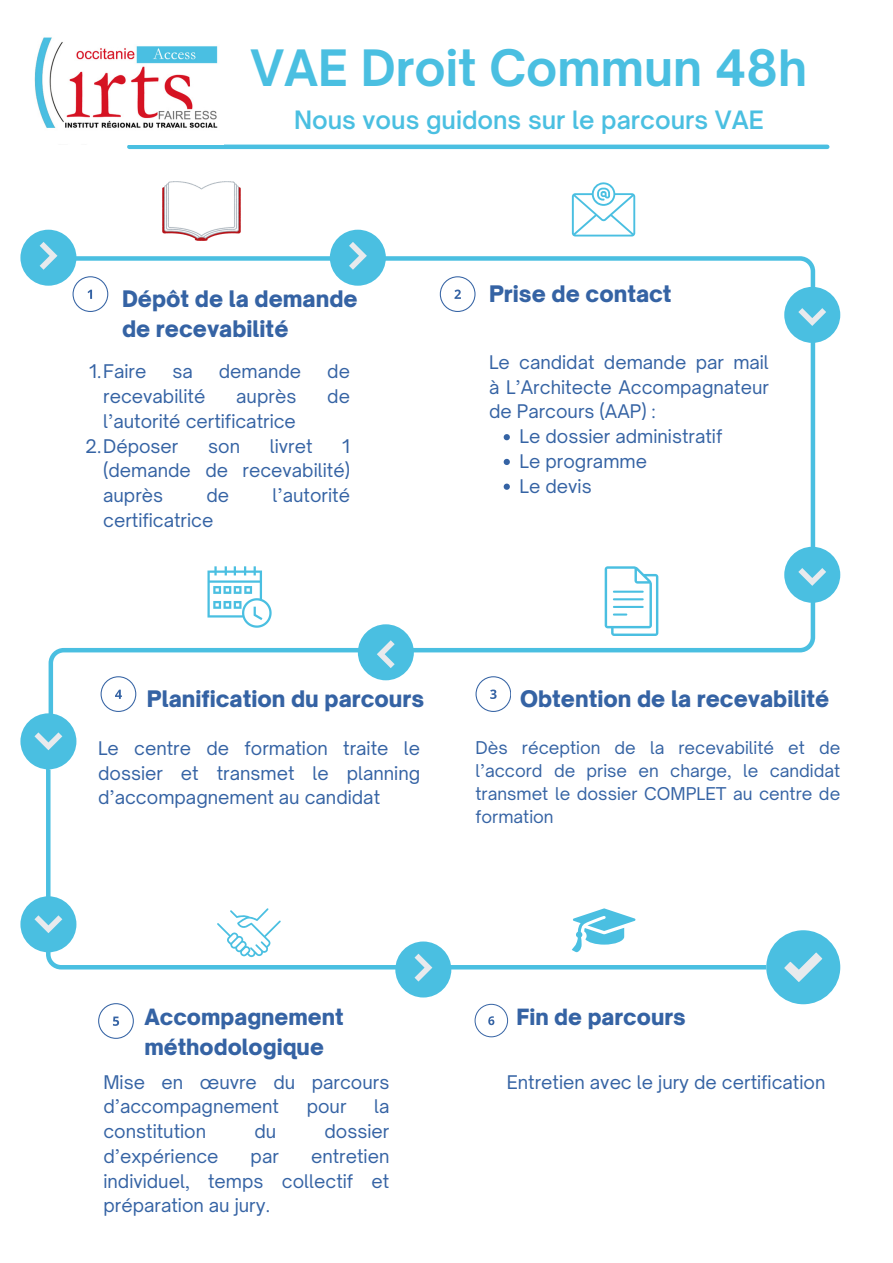
<style>
.page{position:relative;width:893px;height:1263px;background:#fff}
.page>*{position:absolute;margin:0;border:0;box-sizing:border-box;transform-origin:0 0}
.t1{font:700 47.92px "Open Sauce One";color:#4abfe1}
.t2{font:600 24.22px "Open Sauce One";color:#4abfe1}
.t3{font:900 21.83px/30.4px "Open Sauce One";color:#3563a4}
.t4{font:900 21.45px/29.8px "Open Sauce One";color:#3563a4}
.t5{font:18px/24.8px "Open Sauce One";color:#3563a4;text-align:justify}
.t6{font:16.88px/23.2px "Open Sauce One";color:#3563a4;text-align:justify}
</style>
<div class="page">
<svg style="left:48px;top:254px;width:768px;height:510px"></svg>
<svg style="left:42px;top:764px;width:726px;height:208px"></svg>
<svg style="left:217px;top:908px;width:64px;height:49px"></svg>
<div style="left:20px;top:230px;width:56px;height:56px;background:#4abfe1;border-radius:50%"></div>
<svg style="left:40px;top:242px;width:17px;height:28px"></svg>
<div style="left:784px;top:287px;width:56px;height:56px;background:#4abfe1;border-radius:50%"></div>
<svg style="left:798px;top:308px;width:28px;height:18px"></svg>
<div style="left:20px;top:713px;width:56px;height:56px;background:#4abfe1;border-radius:50%"></div>
<svg style="left:34px;top:732px;width:28px;height:18px"></svg>
<div style="left:766px;top:930px;width:74px;height:74px;background:#4abfe1;border-radius:50%"></div>
<svg style="left:784px;top:952px;width:38px;height:30px"></svg>
<svg style="left:572px;top:908px;width:63px;height:44px"></svg>
<svg style="left:572px;top:182px;width:63px;height:54px"></svg>
<svg style="left:73px;top:276px;width:35px;height:36px"></svg>
<svg style="left:440px;top:276px;width:35px;height:36px"></svg>
<svg style="left:475px;top:676px;width:36px;height:36px"></svg>
<svg style="left:101px;top:676px;width:35px;height:36px"></svg>
<svg style="left:98px;top:1003px;width:36px;height:35px"></svg>
<svg style="left:474px;top:1004px;width:34px;height:33px"></svg>
<div style="left:784px;top:547px;width:56px;height:56px;background:#4abfe1;border-radius:50%"></div>
<svg style="left:798px;top:568px;width:28px;height:18px"></svg>
<div style="left:330px;top:230px;width:56px;height:56px;background:#4abfe1;border-radius:50%"></div>
<svg style="left:349px;top:242px;width:18px;height:28px"></svg>
<div style="left:358px;top:624px;width:56px;height:56px;background:#4abfe1;border-radius:50%"></div>
<svg style="left:377px;top:640px;width:18px;height:28px"></svg>
<div style="left:20px;top:896px;width:56px;height:56px;background:#4abfe1;border-radius:50%"></div>
<svg style="left:34px;top:915px;width:28px;height:18px"></svg>
<div style="left:395px;top:941px;width:56px;height:56px;background:#4abfe1;border-radius:50%"></div>
<svg style="left:414px;top:954px;width:18px;height:27px"></svg>
<svg style="left:604px;top:566px;width:54px;height:70px"></svg>
<img style="left:163px;top:182px;width:77px;height:59px">
<svg style="left:207px;top:566px;width:65px;height:62px"></svg>
<svg style="left:504px;top:434px;width:6px;height:6px"></svg>
<svg style="left:504px;top:459px;width:6px;height:6px"></svg>
<svg style="left:504px;top:484px;width:6px;height:6px"></svg>
<hr style="left:129px;top:145px;width:698px;height:4px;background:#4abfe1">
<img style="left:34px;top:37px;width:184px;height:91px">
<p class="t1" style="left:251px;top:38px;width:558px">VAE Droit Commun 48h</p>
<p class="t2" style="left:294px;top:105px;width:471px">Nous vous guidons sur le parcours VAE</p>
<h1 class="t3" style="left:122px;top:283px;width:237px">Dépôt de la demande de recevabilité</h1>
<h2 class="t3" style="left:489px;top:278px;width:184px">Prise de contact</h2>
<p class="t5" style="left:89px;top:359px;width:59px">1.Faire</p>
<p class="t5" style="left:172px;top:359px;width:22px">sa</p>
<p class="t5" style="left:219px;top:359px;width:84px">demande</p>
<p class="t5" style="left:327px;top:359px;width:24px">de</p>
<p class="t5" style="left:103px;top:384px;width:104px">recevabilité</p>
<p class="t5" style="left:236px;top:384px;width:62px">auprès</p>
<p class="t5" style="left:327px;top:384px;width:24px">de</p>
<p class="t5" style="left:103px;top:409px;width:194px">l’autorité certificatrice</p>
<h2 class="t5" style="left:85px;top:433px;width:95px">2.Déposer</h2>
<h2 class="t5" style="left:208px;top:433px;width:33px">son</h2>
<h2 class="t5" style="left:270px;top:433px;width:44px">livret</h2>
<h2 class="t5" style="left:103px;top:433px;width:248px;text-indent:239px">1 (demande de recevabilité) auprès</h2>
<h2 class="t5" style="left:206px;top:483px;width:24px">de</h2>
<h2 class="t5" style="left:272px;top:483px;width:79px">l’autorité</h2>
<h2 class="t5" style="left:103px;top:508px;width:112px">certificatrice</h2>
<p class="t5" style="left:489px;top:350px;width:281px">Le candidat demande par mail à L’Architecte Accompagnateur de Parcours (AAP) :</p>
<p class="t5" style="left:519px;top:424px;width:204px">Le dossier administratif</p>
<p class="t5" style="left:519px;top:449px;width:129px">Le programme</p>
<p class="t5" style="left:519px;top:473px;width:74px">Le devis</p>
<p class="t3" style="left:147px;top:683px;width:279px">Planification du parcours</p>
<p class="t3" style="left:520px;top:683px;width:311px">Obtention de la recevabilité</p>
<p class="t5" style="left:98px;top:735px;width:323px">Le centre de formation traite le dossier et transmet le planning d’accompagnement au candidat</p>
<p class="t6" style="left:475px;top:736px;width:366px">Dès réception de la recevabilité et de l’accord de prise en charge, le candidat transmet le dossier COMPLET au centre de formation</p>
<p class="t4" style="left:144px;top:1002px;width:201px">Accompagnement méthodologique</p>
<p class="t4" style="left:516px;top:1002px;width:171px">Fin de parcours</p>
<h2 class="t5" style="left:103px;top:1069px;width:287px">Mise en œuvre du parcours d’accompagnement</h2>
<h2 class="t5" style="left:307px;top:1094px;width:41px">pour</h2>
<h2 class="t5" style="left:374px;top:1094px;width:17px">la</h2>
<h2 class="t5" style="left:103px;top:1119px;width:104px">constitution</h2>
<h2 class="t5" style="left:254px;top:1119px;width:23px">du</h2>
<h2 class="t5" style="left:324px;top:1119px;width:66px">dossier</h2>
<h2 class="t5" style="left:103px;top:1143px;width:117px">d’expérience</h2>
<h2 class="t5" style="left:251px;top:1143px;width:30px">par</h2>
<h2 class="t5" style="left:103px;top:1143px;width:287px;text-indent:208px">entretien individuel, temps collectif et préparation au jury.</h2>
<p class="t5" style="left:507px;top:1069px;width:320px">Entretien avec le jury de certification</p>
</div>
